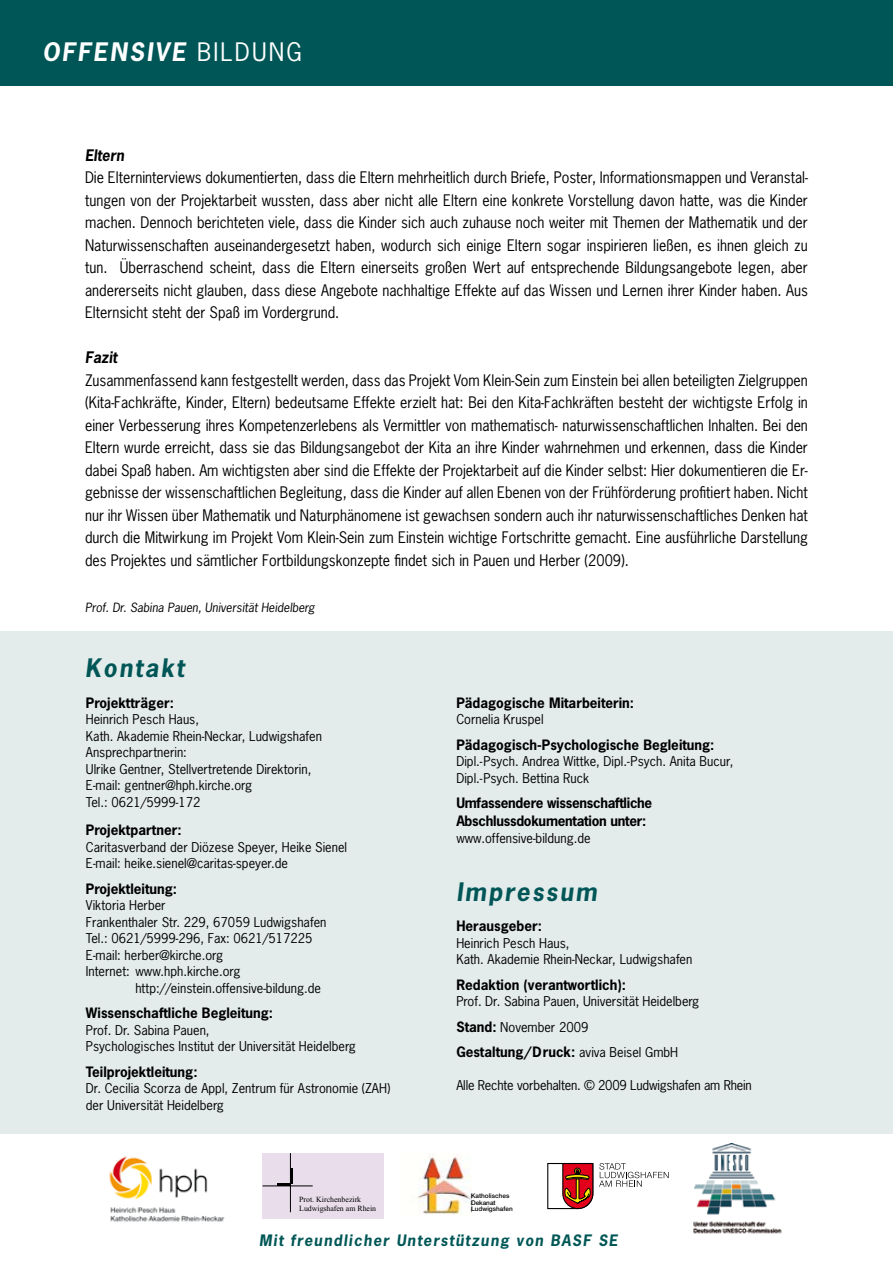
<style>
.page{position:relative;width:893px;height:1263px;background:#fff}
.page>*{position:absolute;margin:0;border:0;box-sizing:border-box;transform-origin:0 0}
.t1{font:italic 700 24px "News Gothic Std";letter-spacing:.09em;color:#005656}
.t2{font:italic 700 24px "News Gothic Std";letter-spacing:.09em;color:#fff}
.t3{font:15px/22.5px "News Gothic Std";color:#000;text-align:justify;scale:.95 1}
.t4{font:italic 700 15px "News Gothic Std";color:#000;scale:.95 1}
.t5{font:italic 700 14.85px "News Gothic Std";letter-spacing:.09em;color:#005656}
.t6{font:700 13.5px "News Gothic Std";color:#000}
.t7{font:700 13.5px/18px "News Gothic Std";letter-spacing:-.02em;color:#000}
.t8{font:12.75px/16.5px "News Gothic Std";color:#000}
.t9{font:italic 12px "News Gothic Std";color:#000}
.t10{font:7.8px/9.4px "Times New Roman";color:#000}
.t11{font:500 6.45px/6.6px "Helvetica Neue";color:#000}
.s1{font-weight:400;font-style:normal}
.s2{font-weight:700;font-size:13.5px}
.s3{font-weight:400;font-size:12.75px}
</style>
<div class="page">
<img style="left:109px;top:1156px;width:116px;height:66px">
<div style="left:0;top:631px;width:893px;height:503px;background:#e4ebeb"></div>
<div style="left:0;top:0;width:893px;height:85px;background:#005656"></div>
<img style="left:418px;top:1154px;width:53px;height:60px">
<svg style="left:547px;top:1163px;width:122px;height:46px"></svg>
<div style="left:263px;top:1153px;width:121px;height:66px;background:#e9ddec"></div>
<hr style="left:290px;top:1153px;width:1px;height:59px;background:#000">
<hr style="left:263px;top:1186px;width:50px;height:1px;background:#000">
<hr style="left:277px;top:1183px;width:14px;height:3px;background:#000">
<hr style="left:290px;top:1168px;width:3px;height:16px;background:#000">
<img style="left:695px;top:1143px;width:81px;height:72px">
<img style="left:693px;top:1221px;width:89px;height:13px">
<h1 class="t2" style="left:43px;top:36px;width:261px">Offensive <span class="s1">Bildung</span></h1>
<p class="t4" style="left:85px;top:145px;width:43px">Eltern</p>
<p class="t3" style="left:85px;top:166px;width:762px">Die Elterninterviews dokumentierten, dass die Eltern mehrheitlich durch Briefe, Poster, Informationsmappen und Veranstal&shy;tungen von der Projektarbeit wussten, dass aber nicht alle Eltern eine konkrete Vorstellung davon hatte, was die Kinder machen. Dennoch berichteten viele, dass die Kinder sich auch zuhause noch weiter mit Themen der Mathematik und der Naturwissenschaften auseinandergesetzt haben, wodurch sich einige Eltern sogar inspirieren ließen, es ihnen gleich zu tun. Überraschend scheint, dass die Eltern einerseits großen Wert auf entsprechende Bildungsangebote legen, aber andererseits nicht glauben, dass diese Angebote nachhaltige Effekte auf das Wissen und Lernen ihrer Kinder haben. Aus Elternsicht steht der Spaß im Vordergrund.</p>
<p class="t4" style="left:85px;top:347px;width:36px">Fazit</p>
<p class="t3" style="left:85px;top:368px;width:762px">Zusammenfassend kann festgestellt werden, dass das Projekt Vom Klein-Sein zum Einstein bei allen beteiligten Zielgruppen (Kita-Fachkräfte, Kinder, Eltern) bedeutsame Effekte erzielt hat: Bei den Kita-Fachkräften besteht der wichtigste Erfolg in einer Verbesserung ihres Kompetenzerlebens als Vermittler von mathematisch- naturwissenschaftlichen Inhalten. Bei den Eltern wurde erreicht, dass sie das Bildungsangebot der Kita an ihre Kinder wahrnehmen und erkennen, dass die Kinder dabei Spaß haben. Am wichtigsten aber sind die Effekte der Projektarbeit auf die Kinder selbst: Hier dokumentieren die Er&shy;gebnisse der wissenschaftlichen Begleitung, dass die Kinder auf allen Ebenen von der Frühförderung profitiert haben. Nicht nur ihr Wissen über Mathematik und Naturphänomene ist gewachsen sondern auch ihr naturwissenschaftliches Denken hat durch die Mitwirkung im Projekt Vom Klein-Sein zum Einstein wichtige Fortschritte gemacht. Eine ausführliche Darstellung des Projektes und sämtlicher Fortbildungskonzepte findet sich in Pauen und Herber (2009).</p>
<p class="t9" style="left:85px;top:600px;width:231px">Prof. Dr. Sabina Pauen, Universität Heidelberg</p>
<h1 class="t1" style="left:85px;top:652px;width:102px">Kontakt</h1>
<p class="t6" style="left:86px;top:694px;width:90px">Projektträger:</p>
<p class="t8" style="left:86px;top:711px;width:238px">Heinrich Pesch Haus,<br>Kath. Akademie Rhein-Neckar, Ludwigshafen<br>Ansprechpartnerin:<br>Ulrike Gentner, Stellvertretende Direktorin,<br>E-mail: gentner@hph.kirche.org<br>Tel.: 0621/5999-172</p>
<p class="t6" style="left:86px;top:821px;width:97px">Projektpartner:</p>
<p class="t8" style="left:86px;top:839px;width:263px">Caritasverband der Diözese Speyer, Heike Sienel<br>E-mail: heike.sienel@caritas-speyer.de</p>
<p class="t6" style="left:86px;top:880px;width:93px">Projektleitung:</p>
<p class="t8" style="left:86px;top:897px;width:242px">Viktoria Herber<br>Frankenthaler Str. 229, 67059 Ludwigshafen<br>Tel.: 0621/5999-296, Fax: 0621/517225<br>E-mail: herber@kirche.org<br>Internet: www.hph.kirche.org</p>
<p class="t8" style="left:135px;top:980px;width:187px">http://einstein.offensive-bildung.de</p>
<p class="t6" style="left:86px;top:1004px;width:189px">Wissenschaftliche Begleitung:</p>
<p class="t8" style="left:86px;top:1022px;width:271px">Prof. Dr. Sabina Pauen,<br>Psychologisches Institut der Universität Heidelberg</p>
<p class="t6" style="left:86px;top:1063px;width:113px">Teilprojektleitung:</p>
<p class="t8" style="left:86px;top:1080px;width:306px">Dr. Cecilia Scorza de Appl, Zentrum für Astronomie (ZAH) der Universität Heidelberg</p>
<p class="t6" style="left:456px;top:694px;width:179px">Pädagogische Mitarbeiterin:</p>
<p class="t8" style="left:456px;top:711px;width:89px">Cornelia Kruspel</p>
<p class="t6" style="left:456px;top:736px;width:260px">Pädagogisch-Psychologische Begleitung:</p>
<p class="t8" style="left:456px;top:753px;width:279px">Dipl.-Psych. Andrea Wittke, Dipl.-Psych. Anita Bucur,<br>Dipl.-Psych. Bettina Ruck</p>
<p class="t7" style="left:456px;top:794px;width:197px">Umfassendere wissenschaftliche<br>Abschlussdokumentation unter:</p>
<p class="t8" style="left:456px;top:830px;width:136px">www.offensive-bildung.de</p>
<h1 class="t1" style="left:456px;top:876px;width:141px">Impressum</h1>
<p class="t6" style="left:456px;top:917px;width:87px">Herausgeber:</p>
<p class="t8" style="left:456px;top:935px;width:238px">Heinrich Pesch Haus,<br>Kath. Akademie Rhein-Neckar, Ludwigshafen</p>
<p class="t6" style="left:456px;top:976px;width:171px">Redaktion (verantwortlich):</p>
<p class="t8" style="left:456px;top:989px;width:244px;line-height:25.5px">Prof. Dr. Sabina Pauen, Universität Heidelberg<br><span class="s2">Stand:</span> November 2009</p>
<p class="t6" style="left:456px;top:1043px;width:223px">Gestaltung/Druck: <span class="s3">aviva Beisel GmbH</span></p>
<p class="t8" style="left:456px;top:1077px;width:297px">Alle Rechte vorbehalten. © 2009 Ludwigshafen am Rhein</p>
<p class="t11" style="left:471px;top:1192px;width:43px">Katholisches<br>Dekanat<br>Ludwigshafen</p>
<p class="t10" style="left:299px;top:1195px;width:79px">Prot. Kirchenbezirk<br>Ludwigshafen am Rhein</p>
<p class="t5" style="left:259px;top:1231px;width:350px">Mit freundlicher Unterstützung von BASF SE</p>
</div>
